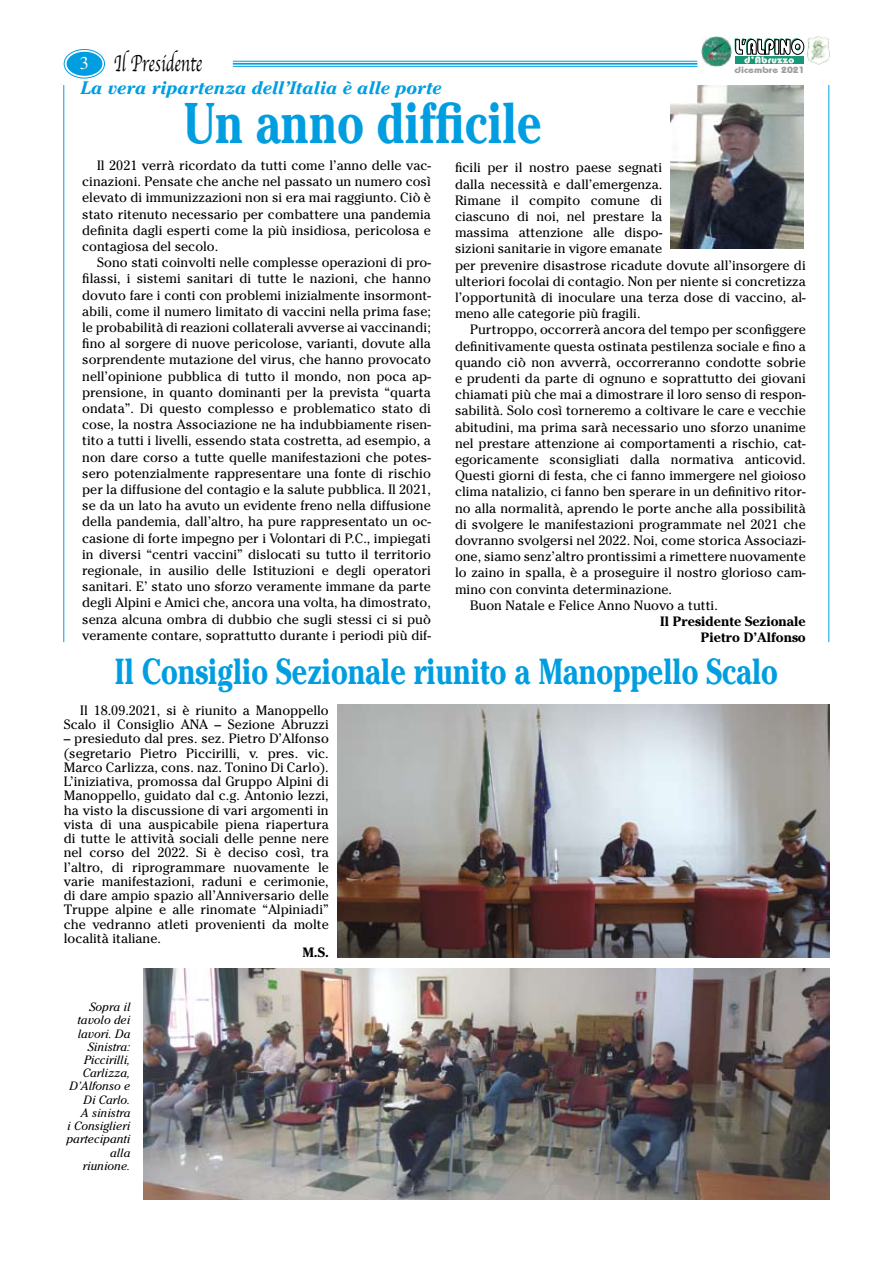
<style>
.page{position:relative;width:893px;height:1263px;background:#fff}
.page>*{position:absolute;margin:0;border:0;box-sizing:border-box;transform-origin:0 0}
.t1{font:700 57px "Cheltenham";color:#009ee0;scale:.8 1}
.t2{font:700 36px "Cheltenham";color:#009ee0;scale:.8 1}
.t3{font:24px "Apple Chancery";color:#000;scale:.7 1}
.t4{font:italic 700 18px "Cheltenham";color:#009ee0}
.t5{font:13.5px/16.2px "Cheltenham";color:#000;text-align:justify}
.t6{font:700 13.5px/16.2px "Cheltenham";color:#000;text-align:right}
.t7{font:italic 12px/13.2px "Cheltenham";color:#000;text-align:right}
.t8{font:700 9px "Bauhaus";color:#9c9d9f;scale:1.18 1}
</style>
<div class="page">
<div style="left:67px;top:52px;width:35px;height:24px;background:#009ee0;border-radius:50%"></div>
<div style="left:64px;top:49px;width:41px;height:29px;border:1px solid #009ee0;border-radius:50%"></div>
<hr style="left:233px;top:61px;width:464px;height:1px;background:#009ee0">
<hr style="left:233px;top:63px;width:464px;height:2px;background:#009ee0">
<hr style="left:233px;top:66px;width:464px;height:1px;background:#009ee0">
<img style="left:337px;top:704px;width:492px;height:253px">
<img style="left:143px;top:968px;width:686px;height:231px">
<img style="left:671px;top:85px;width:133px;height:163px">
<hr style="left:63px;top:85px;width:1px;height:557px;background:#009ee0">
<hr style="left:828px;top:85px;width:1px;height:557px;background:#009ee0">
<svg style="left:735px;top:63px;width:68px;height:1px"></svg>
<svg style="left:735px;top:38px;width:69px;height:25px"></svg>
<img style="left:702px;top:36px;width:30px;height:30px">
<img style="left:808px;top:37px;width:21px;height:28px">
<h3 class="t3" style="left:114px;top:45px;width:128px">Il Presidente</h3>
<p class="t8" style="left:735px;top:65px;width:61px">dicembre 2021</p>
<h3 class="t4" style="left:81px;top:77px;width:363px">La vera ripartenza dell’Italia è alle porte</h3>
<h1 class="t1" style="left:184px;top:87px;width:448px">Un anno difficile</h1>
<p class="t5" style="left:455px;top:159px;width:352px;text-align:left">ficili per il nostro paese segnati<br>dalla necessità e dall’emergenza.<br>Rimane il compito comune di<br>ciascuno di noi, nel prestare la<br>massima attenzione alle dispo-<br>sizioni sanitarie in vigore emanate<br>per prevenire disastrose ricadute dovute all’insorgere di ulteriori focolai di contagio. Non per niente si concretizza l’opportunità di inoculare una terza dose di vaccino, al&shy;meno alle categorie più fragili.</p>
<p class="t5" style="left:470px;top:321px;width:337px">Purtroppo, occorrerà ancora del tempo per sconfiggere</p>
<p class="t5" style="left:455px;top:338px;width:352px">definitivamente questa ostinata pestilenza sociale e fino a</p>
<p class="t5" style="left:455px;top:354px;width:352px">quando ciò non avverrà, occorreranno condotte sobrie</p>
<p class="t5" style="left:455px;top:370px;width:352px">e prudenti da parte di ognuno e soprattutto dei giovani</p>
<p class="t5" style="left:455px;top:386px;width:352px">chiamati più che mai a dimostrare il loro senso di respon-</p>
<p class="t5" style="left:455px;top:402px;width:352px">sabilità. Solo così torneremo a coltivare le care e vecchie</p>
<p class="t5" style="left:455px;top:419px;width:352px">abitudini, ma prima sarà necessario uno sforzo unanime</p>
<p class="t5" style="left:455px;top:435px;width:352px">nel prestare attenzione ai comportamenti a rischio, cat-</p>
<p class="t5" style="left:455px;top:451px;width:352px">egoricamente sconsigliati dalla normativa anticovid.</p>
<p class="t5" style="left:455px;top:467px;width:352px">Questi giorni di festa, che ci fanno immergere nel gioioso</p>
<p class="t5" style="left:455px;top:483px;width:352px">clima natalizio, ci fanno ben sperare in un definitivo ritor-</p>
<p class="t5" style="left:455px;top:500px;width:352px">no alla normalità, aprendo le porte anche alla possibilità</p>
<p class="t5" style="left:455px;top:516px;width:352px">di svolgere le manifestazioni programmate nel 2021 che</p>
<p class="t5" style="left:455px;top:532px;width:352px">dovranno svolgersi nel 2022. Noi, come storica Associazi-</p>
<p class="t5" style="left:455px;top:548px;width:352px">one, siamo senz’altro prontissimi a rimettere nuovamente</p>
<p class="t5" style="left:455px;top:564px;width:352px">lo zaino in spalla, è a proseguire il nostro glorioso cam-</p>
<p class="t5" style="left:455px;top:581px;width:219px">mino con convinta determinazione.</p>
<p class="t5" style="left:470px;top:597px;width:249px">Buon Natale e Felice Anno Nuovo a tutti.</p>
<p class="t6" style="left:660px;top:613px;width:147px">Il Presidente Sezionale<br>Pietro D’Alfonso</p>
<p class="t5" style="left:82px;top:157px;width:350px;text-indent:15px">Il 2021 verrà ricordato da tutti come l’anno delle vac&shy;cinazioni. Pensate che anche nel passato un numero così elevato di immunizzazioni non si era mai raggiunto. Ciò è stato ritenuto necessario per combattere una pandemia definita dagli esperti come la più insidiosa, pericolosa e contagiosa del secolo.</p>
<p class="t5" style="left:82px;top:254px;width:350px;text-indent:15px">Sono stati coinvolti nelle complesse operazioni di pro&shy;filassi, i sistemi sanitari di tutte le nazioni, che hanno dovuto fare i conti con problemi inizialmente insormont&shy;abili, come il numero limitato di vaccini nella prima fase; le probabilità di reazioni collaterali avverse ai vaccinandi; fino al sorgere di nuove pericolose, varianti, dovute alla sorprendente mutazione del virus, che hanno provocato nell’opinione pubblica di tutto il mondo, non poca ap&shy;prensione, in quanto dominanti per la prevista “quarta ondata”. Di questo complesso e problematico stato di cose, la nostra Associazione ne ha indubbiamente risen&shy;tito a tutti i livelli, essendo stata costretta, ad esempio, a non dare corso a tutte quelle manifestazioni che potes&shy;sero potenzialmente rappresentare una fonte di rischio per la diffusione del contagio e la salute pubblica. Il 2021, se da un lato ha avuto un evidente freno nella diffusione della pandemia, dall’altro, ha pure rappresentato un oc&shy;casione di forte impegno per i Volontari di P.C., impiegati in diversi “centri vaccini” dislocati su tutto il territorio regionale, in ausilio delle Istituzioni e degli operatori sanitari. E’ stato uno sforzo veramente immane da parte degli Alpini e Amici che, ancora una volta, ha dimostrato, senza alcuna ombra di dubbio che sugli stessi ci si può veramente contare, soprattutto durante i periodi più dif-</p>
<h2 class="t2" style="left:115px;top:649px;width:830px">Il Consiglio Sezionale riunito a Manoppello Scalo</h2>
<p class="t5" style="left:64px;top:703px;width:267px;line-height:14.2px;text-align:right">Il 18.09.2021, si è riunito a Manoppello<br>Scalo il Consiglio ANA – Sezione Abruzzi</p>
<p class="t5" style="left:64px;top:731px;width:267px;line-height:14.2px">– presieduto dal pres. sez. Pietro D’Alfonso (segretario Pietro Piccirilli, v. pres. vic.<br>Marco Carlizza, cons. naz. Tonino Di Carlo).<br>L’iniziativa, promossa dal Gruppo Alpini di Manoppello, guidato dal c.g. Antonio Iezzi, ha visto la discussione di vari argomenti in vista di una auspicabile piena riapertura di tutte le attività sociali delle penne nere nel corso del 2022. Si è deciso così, tra l’altro, di riprogrammare nuovamente le varie manifestazioni, raduni e cerimonie, di dare ampio spazio all’Anniversario delle Truppe alpine e alle rinomate “Alpiniadi” che vedranno atleti provenienti da molte località italiane.</p>
<p class="t6" style="left:302px;top:944px;width:28px">M.S.</p>
<p class="t7" style="left:67px;top:1000px;width:65px">Sopra il tavolo dei lavori. Da<br>Sinistra:<br>Piccirilli,<br>Carlizza,<br>D’Alfonso e<br>Di Carlo.<br>A sinistra<br>i Consiglieri partecipanti alla riunione.</p>
</div>
